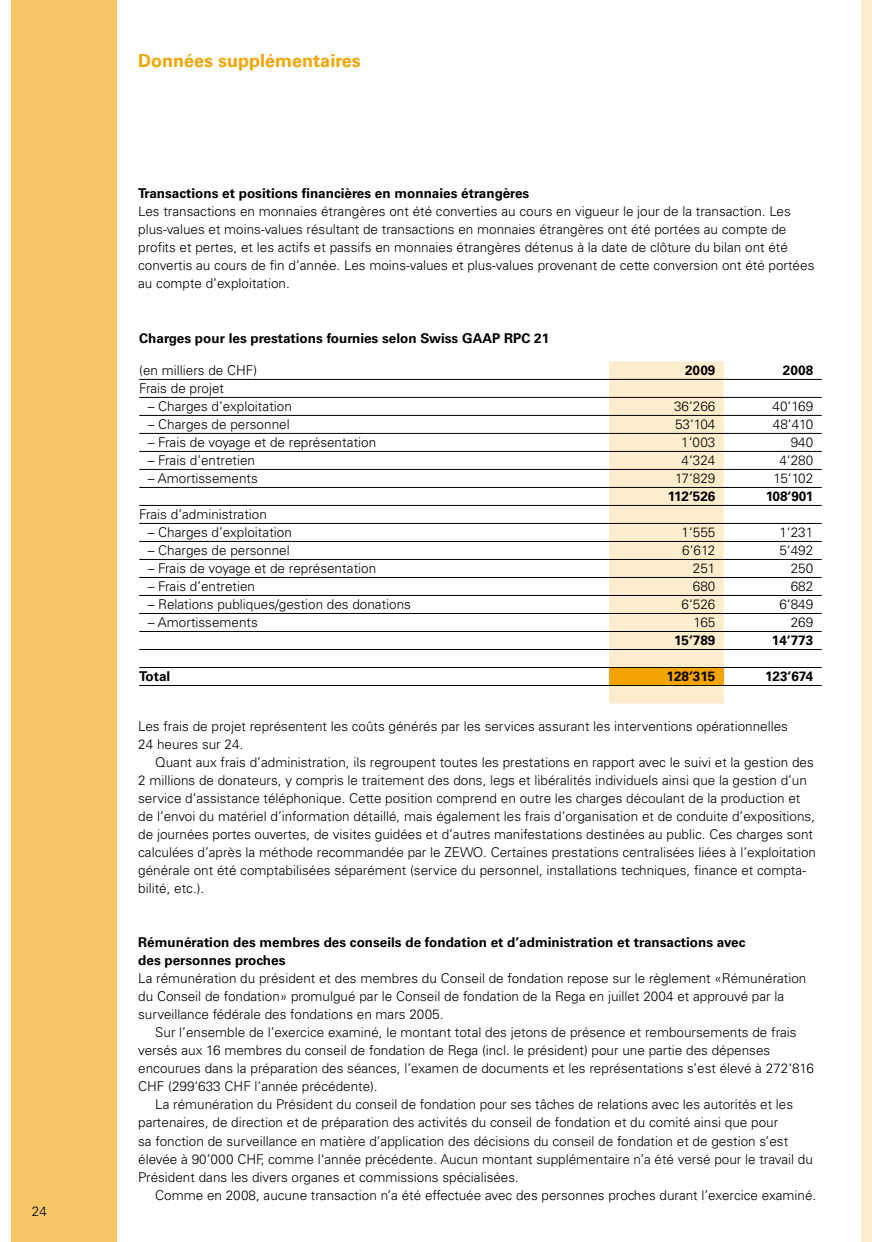
<style>
.page{position:relative;width:872px;height:1242px;background:#fff}
.page>*{position:absolute;margin:0;border:0;box-sizing:border-box;transform-origin:0 0}
.t1{font:700 18px "Univers LT Std";color:#f4a300}
.t2{font:300 13.5px/18px "Univers LT Std";color:#000}
.t3{font:700 13.5px/18px "Univers LT Std";color:#000}
</style>
<div class="page">
<div style="left:11px;top:0;width:106px;height:1242px;background:#f8c866"></div>
<div style="left:861px;top:0;width:11px;height:1242px;background:#fdedcc"></div>
<div style="left:609px;top:361px;width:115px;height:342px;background:#fdedcc"></div>
<div style="left:609px;top:667px;width:115px;height:18px;background:#f4a300"></div>
<hr style="left:139px;top:379px;width:470px;height:1px;background:#000">
<hr style="left:609px;top:379px;width:115px;height:1px;background:#000">
<hr style="left:724px;top:379px;width:97px;height:1px;background:#000">
<hr style="left:139px;top:397px;width:470px;height:1px;background:#000">
<hr style="left:609px;top:397px;width:115px;height:1px;background:#000">
<hr style="left:724px;top:397px;width:97px;height:1px;background:#000">
<hr style="left:139px;top:415px;width:470px;height:1px;background:#000">
<hr style="left:609px;top:415px;width:115px;height:1px;background:#000">
<hr style="left:724px;top:415px;width:97px;height:1px;background:#000">
<hr style="left:139px;top:433px;width:470px;height:1px;background:#000">
<hr style="left:609px;top:433px;width:115px;height:1px;background:#000">
<hr style="left:724px;top:433px;width:97px;height:1px;background:#000">
<hr style="left:139px;top:451px;width:470px;height:1px;background:#000">
<hr style="left:609px;top:451px;width:115px;height:1px;background:#000">
<hr style="left:724px;top:451px;width:97px;height:1px;background:#000">
<hr style="left:139px;top:469px;width:470px;height:1px;background:#000">
<hr style="left:609px;top:469px;width:115px;height:1px;background:#000">
<hr style="left:724px;top:469px;width:97px;height:1px;background:#000">
<hr style="left:139px;top:487px;width:470px;height:1px;background:#000">
<hr style="left:609px;top:487px;width:115px;height:1px;background:#000">
<hr style="left:724px;top:487px;width:97px;height:1px;background:#000">
<hr style="left:139px;top:505px;width:470px;height:1px;background:#000">
<hr style="left:609px;top:505px;width:115px;height:1px;background:#000">
<hr style="left:724px;top:505px;width:97px;height:1px;background:#000">
<hr style="left:139px;top:523px;width:470px;height:1px;background:#000">
<hr style="left:609px;top:523px;width:115px;height:1px;background:#000">
<hr style="left:724px;top:523px;width:97px;height:1px;background:#000">
<hr style="left:139px;top:541px;width:470px;height:1px;background:#000">
<hr style="left:609px;top:541px;width:115px;height:1px;background:#000">
<hr style="left:724px;top:541px;width:97px;height:1px;background:#000">
<hr style="left:139px;top:559px;width:470px;height:1px;background:#000">
<hr style="left:609px;top:559px;width:115px;height:1px;background:#000">
<hr style="left:724px;top:559px;width:97px;height:1px;background:#000">
<hr style="left:139px;top:577px;width:470px;height:1px;background:#000">
<hr style="left:609px;top:577px;width:115px;height:1px;background:#000">
<hr style="left:724px;top:577px;width:97px;height:1px;background:#000">
<hr style="left:139px;top:595px;width:470px;height:1px;background:#000">
<hr style="left:609px;top:595px;width:115px;height:1px;background:#000">
<hr style="left:724px;top:595px;width:97px;height:1px;background:#000">
<hr style="left:139px;top:613px;width:470px;height:1px;background:#000">
<hr style="left:609px;top:613px;width:115px;height:1px;background:#000">
<hr style="left:724px;top:613px;width:97px;height:1px;background:#000">
<hr style="left:139px;top:631px;width:470px;height:1px;background:#000">
<hr style="left:609px;top:631px;width:115px;height:1px;background:#000">
<hr style="left:724px;top:631px;width:97px;height:1px;background:#000">
<hr style="left:139px;top:649px;width:470px;height:1px;background:#000">
<hr style="left:609px;top:649px;width:115px;height:1px;background:#000">
<hr style="left:724px;top:649px;width:97px;height:1px;background:#000">
<hr style="left:139px;top:667px;width:470px;height:1px;background:#000">
<hr style="left:609px;top:667px;width:115px;height:1px;background:#000">
<hr style="left:724px;top:667px;width:97px;height:1px;background:#000">
<hr style="left:139px;top:685px;width:470px;height:1px;background:#000">
<hr style="left:609px;top:685px;width:115px;height:1px;background:#000">
<hr style="left:724px;top:685px;width:97px;height:1px;background:#000">
<p class="t2" style="left:32px;top:1202px;width:17px">24</p>
<h1 class="t1" style="left:138px;top:50px;width:224px">Données supplémentaires</h1>
<p class="t3" style="left:138px;top:184px;width:392px">Transactions et positions financières en monnaies étrangères</p>
<p class="t2" style="left:138px;top:202px;width:677px">Les transactions en monnaies étrangères ont été converties au cours en vigueur le jour de la transaction. Les plus-values et moins-values résultant de transactions en monnaies étrangères ont été portées au compte de profits et pertes, et les actifs et passifs en monnaies étrangères détenus à la date de clôture du bilan ont été convertis au cours de fin d’année. Les moins-values et plus-values provenant de cette conversion ont été portées au compte d’exploitation.</p>
<p class="t3" style="left:139px;top:330px;width:411px">Charges pour les prestations fournies selon Swiss GAAP RPC 21</p>
<p class="t2" style="left:139px;top:361px;width:119px">(en milliers de CHF)</p>
<p class="t3" style="left:685px;top:361px;width:32px">2009</p>
<p class="t3" style="left:783px;top:361px;width:32px">2008</p>
<p class="t2" style="left:139px;top:379px;width:86px">Frais de projet</p>
<p class="t2" style="left:148px;top:397px;width:146px">– Charges d’exploitation</p>
<p class="t2" style="left:674px;top:397px;width:43px">36‘266</p>
<p class="t2" style="left:772px;top:397px;width:42px">40‘169</p>
<p class="t2" style="left:148px;top:415px;width:143px">– Charges de personnel</p>
<p class="t2" style="left:675px;top:415px;width:42px">53‘104</p>
<p class="t2" style="left:773px;top:415px;width:42px">48‘410</p>
<p class="t2" style="left:148px;top:433px;width:230px">– Frais de voyage et de représentation</p>
<p class="t2" style="left:681px;top:433px;width:36px">1‘003</p>
<p class="t2" style="left:790px;top:433px;width:24px">940</p>
<p class="t2" style="left:148px;top:451px;width:109px">– Frais d’entretien</p>
<p class="t2" style="left:681px;top:451px;width:35px">4‘324</p>
<p class="t2" style="left:779px;top:451px;width:35px">4‘280</p>
<p class="t2" style="left:148px;top:469px;width:111px">– Amortissements</p>
<p class="t2" style="left:675px;top:469px;width:42px">17‘829</p>
<p class="t2" style="left:773px;top:469px;width:41px">15‘102</p>
<p class="t3" style="left:668px;top:487px;width:49px">112‘526</p>
<p class="t3" style="left:766px;top:487px;width:49px">108‘901</p>
<p class="t2" style="left:139px;top:505px;width:129px">Frais d’administration</p>
<p class="t2" style="left:148px;top:523px;width:146px">– Charges d’exploitation</p>
<p class="t2" style="left:681px;top:523px;width:35px">1‘555</p>
<p class="t2" style="left:779px;top:523px;width:35px">1‘231</p>
<p class="t2" style="left:148px;top:541px;width:143px">– Charges de personnel</p>
<p class="t2" style="left:682px;top:541px;width:35px">6‘612</p>
<p class="t2" style="left:779px;top:541px;width:35px">5‘492</p>
<p class="t2" style="left:148px;top:559px;width:230px">– Frais de voyage et de représentation</p>
<p class="t2" style="left:693px;top:559px;width:24px">251</p>
<p class="t2" style="left:790px;top:559px;width:24px">250</p>
<p class="t2" style="left:148px;top:577px;width:109px">– Frais d’entretien</p>
<p class="t2" style="left:693px;top:577px;width:24px">680</p>
<p class="t2" style="left:790px;top:577px;width:24px">682</p>
<p class="t2" style="left:148px;top:595px;width:265px">– Relations publiques/gestion des donations</p>
<p class="t2" style="left:681px;top:595px;width:35px">6‘526</p>
<p class="t2" style="left:779px;top:595px;width:35px">6‘849</p>
<p class="t2" style="left:148px;top:613px;width:111px">– Amortissements</p>
<p class="t2" style="left:693px;top:613px;width:23px">165</p>
<p class="t2" style="left:790px;top:613px;width:24px">269</p>
<p class="t3" style="left:674px;top:631px;width:43px">15‘789</p>
<p class="t3" style="left:772px;top:631px;width:43px">14‘773</p>
<p class="t3" style="left:139px;top:667px;width:32px">Total</p>
<p class="t3" style="left:666px;top:667px;width:50px">128‘315</p>
<p class="t3" style="left:765px;top:667px;width:50px">123‘674</p>
<p class="t2" style="left:138px;top:717px;width:651px">Les frais de projet représentent les coûts générés par les services assurant les interventions opérationnelles<br>24 heures sur 24.</p>
<p class="t2" style="left:138px;top:753px;width:679px;text-indent:17px">Quant aux frais d’administration, ils regroupent toutes les prestations en rapport avec le suivi et la gestion des 2 millions de donateurs, y compris le traitement des dons, legs et libéralités individuels ainsi que la gestion d’un service d’assistance téléphonique. Cette position comprend en outre les charges découlant de la production et de l’envoi du matériel d’information détaillé, mais également les frais d’organisation et de conduite d’expositions, de journées portes ouvertes, de visites guidées et d’autres manifestations destinées au public. Ces charges sont calculées d’après la méthode recommandée par le ZEWO. Certaines prestations centralisées liées à l’exploitation générale ont été comptabilisées séparément (service du personnel, installations techniques, finance et compta&shy;bilité, etc.).</p>
<p class="t3" style="left:138px;top:934px;width:609px">Rémunération des membres des conseils de fondation et d’administration et transactions avec des personnes proches</p>
<p class="t2" style="left:138px;top:969px;width:669px">La rémunération du président et des membres du Conseil de fondation repose sur le règlement «Rémunération du Conseil de fondation» promulgué par le Conseil de fondation de la Rega en juillet 2004 et approuvé par la surveillance fédérale des fondations en mars 2005.</p>
<p class="t2" style="left:155px;top:1023px;width:643px">Sur l’ensemble de l’exercice examiné, le montant total des jetons de présence et remboursements de frais</p>
<p class="t2" style="left:138px;top:1041px;width:633px">versés aux 16 membres du conseil de fondation de Rega (incl. le président) pour une partie des dépenses</p>
<p class="t2" style="left:138px;top:1059px;width:677px">encourues dans la préparation des séances, l’examen de documents et les représentations s’est élevé à 272‘816</p>
<p class="t2" style="left:138px;top:1077px;width:241px">CHF (299‘633 CHF l’année précédente).</p>
<p class="t2" style="left:155px;top:1095px;width:639px">La rémunération du Président du conseil de fondation pour ses tâches de relations avec les autorités et les</p>
<p class="t2" style="left:138px;top:1113px;width:641px">partenaires, de direction et de préparation des activités du conseil de fondation et du comité ainsi que pour</p>
<p class="t2" style="left:138px;top:1131px;width:651px">sa fonction de surveillance en matière d’application des décisions du conseil de fondation et de gestion s’est</p>
<p class="t2" style="left:138px;top:1149px;width:676px">élevée à 90’000 CHF, comme l‘année précédente. Aucun montant supplémentaire n’a été versé pour le travail du</p>
<p class="t2" style="left:138px;top:1167px;width:382px">Président dans les divers organes et commissions spécialisées.</p>
<p class="t2" style="left:155px;top:1185px;width:662px">Comme en 2008, aucune transaction n’a été effectuée avec des personnes proches durant l’exercice examiné.</p>
</div>
